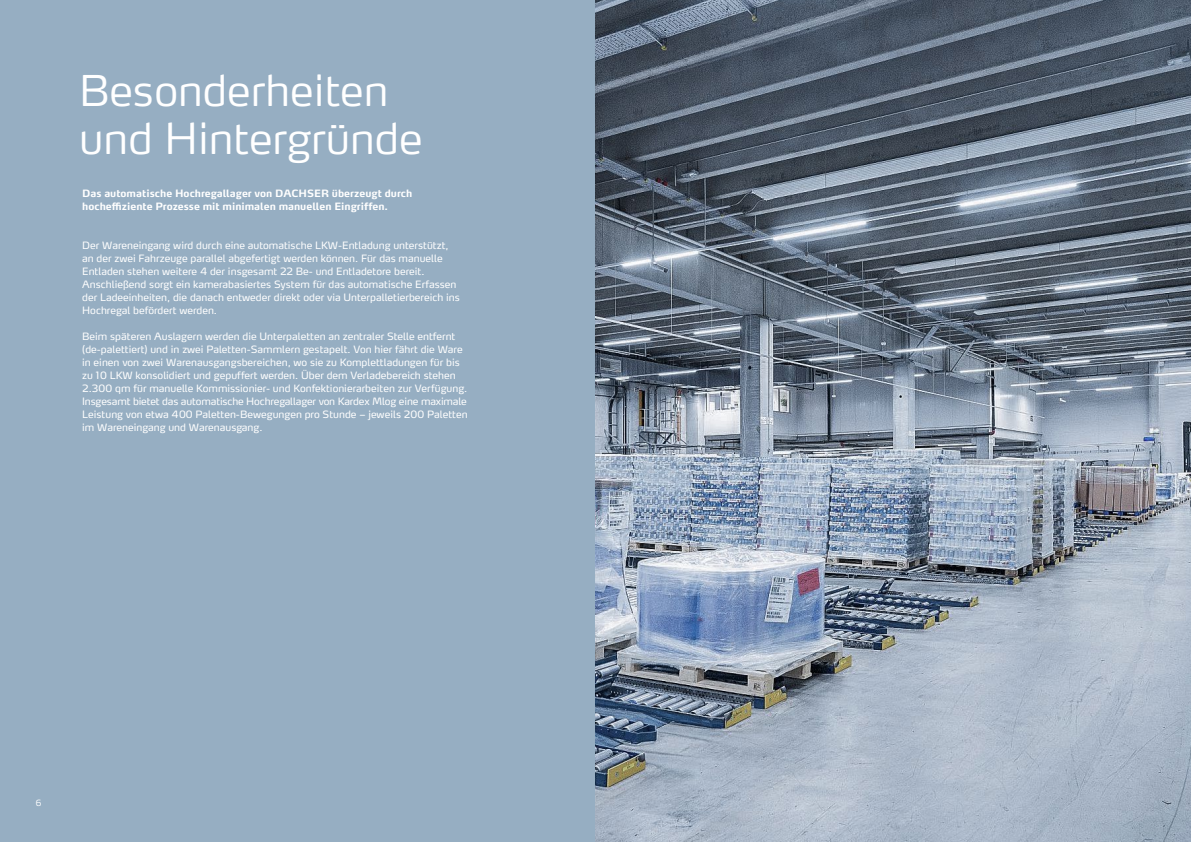
<style>
.page{position:relative;width:1191px;height:842px;background:#fff}
.page>*{position:absolute;margin:0;border:0;box-sizing:border-box;transform-origin:0 0}
.t1{font:300 42px/48px "Max Pro";color:#fff}
.t2{font:10px/13px "Max Pro";color:#fff}
.t3{font:700 10px/13px "Max Pro";color:#fff}
.t4{font:300 8.5px "Max Pro";color:#fff}
</style>
<div class="page">
<div style="left:0;top:0;width:595px;height:842px;background:#96aec2"></div>
<img style="left:595px;top:0;width:596px;height:842px">
<h1 class="t1" style="left:79px;top:62px;width:345px">Besonderheiten und Hintergründe</h1>
<p class="t3" style="left:82px;top:185px;width:331px">Das automatische Hochregallager von DACHSER überzeugt durch hocheffiziente Prozesse mit minimalen manuellen Eingriffen.</p>
<p class="t2" style="left:82px;top:238px;width:379px">Der Wareneingang wird durch eine automatische LKW-Entladung unterstützt, an der zwei Fahrzeuge parallel abgefertigt werden können. Für das manuelle Entladen stehen weitere 4 der insgesamt 22 Be- und Entladetore bereit.<br>Anschließend sorgt ein kamerabasiertes System für das automatische Erfassen der Ladeeinheiten, die danach entweder direkt oder via Unterpalletierbereich ins Hochregal befördert werden.</p>
<p class="t2" style="left:82px;top:329px;width:387px">Beim späteren Auslagern werden die Unterpaletten an zentraler Stelle entfernt (de-palettiert) und in zwei Paletten-Sammlern gestapelt. Von hier fährt die Ware in einen von zwei Warenausgangsbereichen, wo sie zu Komplettladungen für bis zu 10 LKW konsolidiert und gepuffert werden. Über dem Verladebereich stehen 2.300 qm für manuelle Kommissionier- und Konfektionierarbeiten zur Verfügung.<br>Insgesamt bietet das automatische Hochregallager von Kardex Mlog eine maximale Leistung von etwa 400 Paletten-Bewegungen pro Stunde – jeweils 200 Paletten im Wareneingang und Warenausgang.</p>
<p class="t4" style="left:36px;top:796px;width:7px">6</p>
</div>
